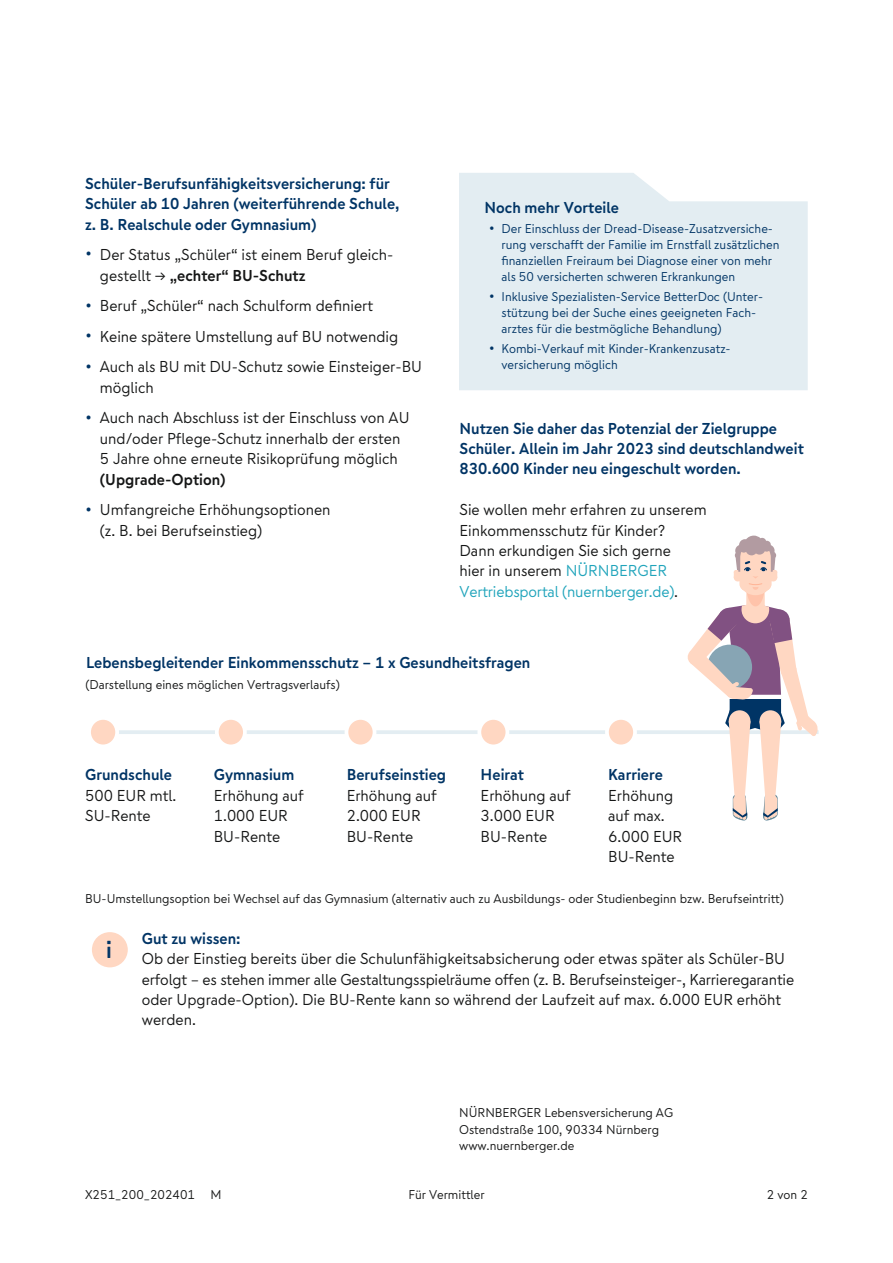
<style>
.page{position:relative;width:893px;height:1263px;background:#fff}
.page>*{position:absolute;margin:0;border:0;box-sizing:border-box;transform-origin:0 0}
.Störer{font:700 23.55px "Nuernberger Text";color:#003465}
.Fließtext{font:15.75px/20.4px "Nuernberger Text";color:#151616}
.Zwischenüberschrift{font:700 15.75px/20.4px "Nuernberger Text";color:#003465}
.Fließtext_Abstand_davor{font:15.75px/20.4px "Nuernberger Text";color:#151616}
.Fließtext-2{font:700 15.75px/20.4px "Nuernberger Text";color:#003465}
.Überschrift_Infobox{font:700 15.75px "Nuernberger Text";color:#003465}
.t1{font:12.75px/15.9px "Nuernberger Text";color:#003465}
.Druckstück-Nr____Stempel___Absender___AG{font:12.75px/16.5px "Nuernberger Text";color:#151616}
.Bildunterschrift{font:12.75px "Nuernberger Text";color:#151616}
.s1{font-size:18.9px;color:#003465}
.s2{font-weight:700}
.s3{font-size:16.5px}
.s4{color:#20a4bb}
.s5{font-weight:700;color:#003465}
</style>
<div class="page">
<hr style="left:96px;top:730px;width:723px;height:4px;background:#e3edf2">
<div style="left:607px;top:718px;width:28px;height:28px;background:#ffd7c2;border-radius:50%"></div>
<div style="left:605px;top:716px;width:32px;height:32px;border:4px solid #fff;border-radius:50%"></div>
<div style="left:479px;top:718px;width:28px;height:28px;background:#ffd7c2;border-radius:50%"></div>
<div style="left:477px;top:716px;width:32px;height:32px;border:4px solid #fff;border-radius:50%"></div>
<div style="left:217px;top:718px;width:28px;height:28px;background:#ffd7c2;border-radius:50%"></div>
<div style="left:215px;top:716px;width:32px;height:32px;border:4px solid #fff;border-radius:50%"></div>
<div style="left:346px;top:718px;width:29px;height:28px;background:#ffd7c2;border-radius:50%"></div>
<div style="left:345px;top:716px;width:31px;height:32px;border:4px solid #fff;border-radius:50%"></div>
<div style="left:89px;top:718px;width:28px;height:28px;background:#ffd7c2;border-radius:50%"></div>
<div style="left:87px;top:716px;width:32px;height:32px;border:4px solid #fff;border-radius:50%"></div>
<svg style="left:687px;top:536px;width:132px;height:285px"></svg>
<svg style="left:89px;top:929px;width:42px;height:41px"></svg>
<div style="left:86px;top:927px;width:47px;height:46px;border:5px solid #fff;border-radius:50%"></div>
<div style="left:459px;top:173px;width:349px;height:217px;background:#e3edf2"></div>
<p class="Zwischenüberschrift" style="left:85px;top:173px;width:316px">Schüler-Berufsunfähigkeitsversicherung: für<br>Schüler ab 10 Jahren (weiterführende Schule, z. B. Realschule oder Gymnasium)</p>
<p class="Fließtext" style="left:100px;top:244px;width:295px;text-indent:-15px"><span class="s1">•</span> Der Status „Schüler“ ist einem Beruf gleich&shy;gestellt -&gt; <span class="s2">„echter“ BU-Schutz</span></p>
<p class="Fließtext" style="left:85px;top:295px;width:290px"><span class="s1">•</span> Beruf „Schüler“ nach Schulform definiert</p>
<p class="Fließtext" style="left:85px;top:326px;width:315px"><span class="s1">•</span> Keine spätere Umstellung auf BU notwendig</p>
<p class="Fließtext" style="left:100px;top:356px;width:324px;text-indent:-15px"><span class="s1">•</span> Auch als BU mit DU-Schutz sowie Einsteiger-BU möglich</p>
<p class="Fließtext" style="left:100px;top:407px;width:311px;text-indent:-15px"><span class="s1">•</span> Auch nach Abschluss ist der Einschluss von AU und/oder Pflege-Schutz innerhalb der ersten 5 Jahre ohne erneute Risikoprüfung möglich <span class="s2">(Upgrade-Option)</span></p>
<p class="Fließtext" style="left:100px;top:499px;width:232px;text-indent:-15px"><span class="s1">•</span> Umfangreiche Erhöhungsoptionen (z. B. bei Berufseinstieg)</p>
<p class="Überschrift_Infobox" style="left:485px;top:196px;width:136px">Noch mehr Vorteile</p>
<p class="t1" style="left:502px;top:220px;width:280px;text-indent:-13px"><span class="s3">•</span> Der Einschluss der Dread-Disease-Zusatzversiche&shy;rung verschafft der Familie im Ernstfall zusätzlichen finanziellen Freiraum bei Diagnose einer von mehr als 50 versicherten schweren Erkrankungen</p>
<p class="t1" style="left:502px;top:288px;width:263px;text-indent:-13px"><span class="s3">•</span> Inklusive Spezialisten-Service BetterDoc (Unter&shy;stützung bei der Suche eines geeigneten Fach&shy;arztes für die bestmögliche Behandlung)</p>
<p class="t1" style="left:502px;top:340px;width:231px;text-indent:-13px"><span class="s3">•</span> Kombi-Verkauf mit Kinder-Krankenzusatz&shy;versicherung möglich</p>
<p class="Fließtext-2" style="left:459px;top:418px;width:346px">Nutzen Sie daher das Potenzial der Zielgruppe<br>Schüler. Allein im Jahr 2023 sind deutschlandweit<br>830.600 Kinder neu eingeschult worden.</p>
<p class="Fließtext_Abstand_davor" style="left:459px;top:499px;width:249px">Sie wollen mehr erfahren zu unserem<br>Einkommensschutz für Kinder?<br>Dann erkundigen Sie sich gerne<br>hier in unserem <span class="s4">NÜRNBERGER<br>Vertriebsportal (nuernberger.de)</span>.</p>
<p class="Zwischenüberschrift" style="left:86px;top:652px;width:446px">Lebensbegleitender Einkommensschutz – 1 x Gesundheitsfragen</p>
<p class="Druckstück-Nr____Stempel___Absender___AG" style="left:85px;top:676px;width:256px">(Darstellung eines möglichen Vertragsverlaufs)</p>
<p class="Fließtext" style="left:85px;top:764px;width:93px"><span class="s5">Grundschule<br></span>500 EUR mtl.<br>SU-Rente</p>
<p class="Fließtext" style="left:214px;top:764px;width:92px"><span class="s5">Gymnasium<br></span>Erhöhung auf<br>1.000 EUR<br>BU-Rente</p>
<p class="Fließtext" style="left:347px;top:764px;width:101px"><span class="s5">Berufseinstieg<br></span>Erhöhung auf<br>2.000 EUR<br>BU-Rente</p>
<p class="Fließtext" style="left:481px;top:764px;width:92px"><span class="s5">Heirat<br></span>Erhöhung auf<br>3.000 EUR<br>BU-Rente</p>
<p class="Fließtext" style="left:608px;top:764px;width:76px"><span class="s5">Karriere<br></span>Erhöhung auf max.<br>6.000 EUR<br>BU-Rente</p>
<p class="Druckstück-Nr____Stempel___Absender___AG" style="left:85px;top:890px;width:700px">BU-Umstellungsoption bei Wechsel auf das Gymnasium (alternativ auch zu Ausbildungs- oder Studienbeginn bzw. Berufseintritt)</p>
<p class="Störer" style="left:106px;top:933px;width:7px">i</p>
<p class="Fließtext-2" style="left:142px;top:928px;width:100px">Gut zu wissen:</p>
<p class="Fließtext" style="left:142px;top:948px;width:654px">Ob der Einstieg bereits über die Schulunfähigkeitsabsicherung oder etwas später als Schüler-BU erfolgt – es stehen immer alle Gestaltungsspielräume offen (z. B. Berufseinsteiger-, Karrieregarantie oder Upgrade-Option). Die BU-Rente kann so während der Laufzeit auf max. 6.000 EUR erhöht werden.</p>
<p class="Druckstück-Nr____Stempel___Absender___AG" style="left:459px;top:1104px;width:215px">NÜRNBERGER Lebensversicherung AG<br>Ostendstraße 100, 90334 Nürnberg www.nuernberger.de</p>
<p class="Druckstück-Nr____Stempel___Absender___AG" style="left:85px;top:1186px;width:138px">X251_200_202401 M</p>
<p class="Bildunterschrift" style="left:408px;top:1186px;width:78px">Für Vermittler</p>
<p class="Druckstück-Nr____Stempel___Absender___AG" style="left:767px;top:1186px;width:43px">2 von 2</p>
</div>
